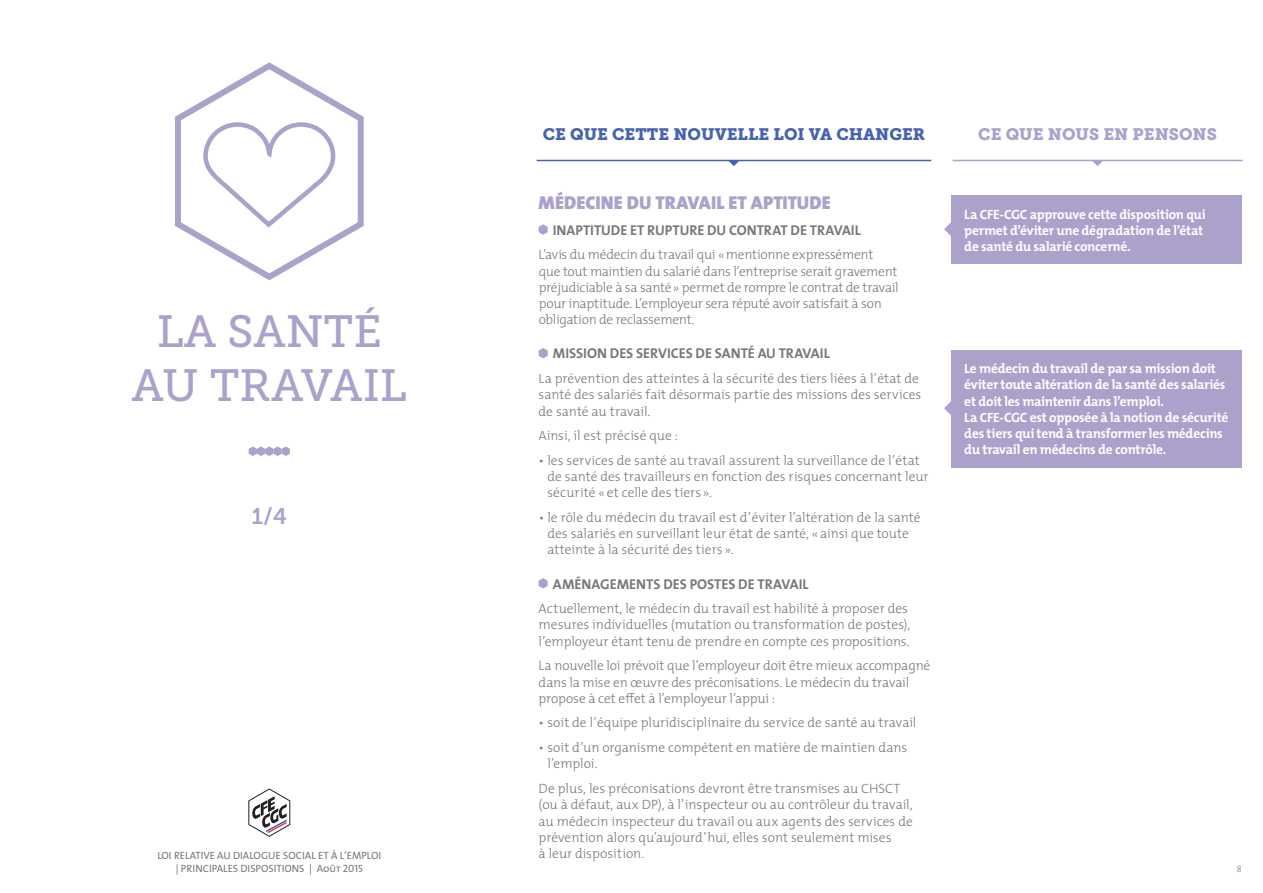
<style>
.page{position:relative;width:1263px;height:893px;background:#fff}
.page>*{position:absolute;margin:0;border:0;box-sizing:border-box;transform-origin:0 0}
.t1{font:45px/54px "Museo Slab 500";color:#aca1cb;text-align:center}
.t2{font:22.5px "Museo Slab 700";color:#aca1cb}
.t3{font:18.75px "The Mix Black Caps";color:#aca1cb}
.t4{font:16.5px "Museo Slab 900";color:#4863ae}
.t5{font:16.5px "Museo Slab 900";color:#aca1cb}
.t6{font:700 14.25px "The Mix";color:#76787b}
.t7{font:300 13.5px/16.2px "The Mix";letter-spacing:-.005em;color:#76787b}
.t8{font:700 13.5px/16.2px "The Mix";letter-spacing:-.02em;color:#fff}
.t9{font:10.5px/12.6px "The Mix Regular Caps";color:#76787b;text-align:center}
.t10{font:300 9px "The Mix";color:#76787b}
</style>
<div class="page">
<svg style="left:249px;top:789px;width:41px;height:48px"></svg>
<svg style="left:249px;top:446px;width:41px;height:10px"></svg>
<svg style="left:539px;top:224px;width:9px;height:11px"></svg>
<svg style="left:539px;top:348px;width:9px;height:10px"></svg>
<svg style="left:539px;top:578px;width:9px;height:11px"></svg>
<hr style="left:537px;top:160px;width:394px;height:1px;background:#4863ae">
<hr style="left:952px;top:160px;width:291px;height:1px;background:#aca1cb">
<svg style="left:728px;top:161px;width:12px;height:5px"></svg>
<svg style="left:1092px;top:161px;width:11px;height:5px"></svg>
<div style="left:951px;top:196px;width:291px;height:68px;background:#aca1cb"></div>
<svg style="left:944px;top:222px;width:7px;height:14px"></svg>
<div style="left:951px;top:350px;width:291px;height:118px;background:#aca1cb"></div>
<svg style="left:944px;top:401px;width:7px;height:14px"></svg>
<svg style="left:175px;top:62px;width:189px;height:219px"></svg>
<h1 class="t1" style="left:132px;top:305px;width:277px">LA SANTÉ<br>AU TRAVAIL</h1>
<h2 class="t2" style="left:252px;top:504px;width:37px">1/4</h2>
<p class="t9" style="left:157px;top:849px;width:225px">LOI RELATIVE AU DIALOGUE SOCIAL ET À L’EMPLOI | PRINCIPALES DISPOSITIONS | Août 2015</p>
<p class="t4" style="left:543px;top:125px;width:384px">CE QUE CETTE NOUVELLE LOI VA CHANGER</p>
<p class="t5" style="left:978px;top:125px;width:240px">CE QUE NOUS EN PENSONS</p>
<h3 class="t3" style="left:539px;top:187px;width:294px">MÉDECINE DU TRAVAIL ET APTITUDE</h3>
<p class="t6" style="left:553px;top:218px;width:310px">INAPTITUDE ET RUPTURE DU CONTRAT DE TRAVAIL</p>
<p class="t7" style="left:539px;top:246px;width:362px">L’avis du médecin du travail qui «mentionne expressément que tout maintien du salarié dans l’entreprise serait gravement préjudiciable à sa santé» permet de rompre le contrat de travail pour inaptitude. L’employeur sera réputé avoir satisfait à son obligation de reclassement.</p>
<p class="t6" style="left:553px;top:342px;width:278px">MISSION DES SERVICES DE SANTÉ AU TRAVAIL</p>
<p class="t7" style="left:539px;top:370px;width:384px">La prévention des atteintes à la sécurité des tiers liées à l’état de santé des salariés fait désormais partie des missions des services de santé au travail.</p>
<p class="t7" style="left:539px;top:427px;width:141px">Ainsi, il est précisé que :</p>
<p class="t7" style="left:547px;top:452px;width:383px;text-indent:-9px">• les services de santé au travail assurent la surveillance de l’état de santé des travailleurs en fonction des risques concernant leur sécurité «et celle des tiers ».</p>
<p class="t7" style="left:547px;top:509px;width:375px;text-indent:-9px">• le rôle du médecin du travail est d’éviter l’altération de la santé des salariés en surveillant leur état de santé, «ainsi que toute atteinte à la sécurité des tiers ».</p>
<p class="t6" style="left:553px;top:572px;width:257px">AMÉNAGEMENTS DES POSTES DE TRAVAIL</p>
<p class="t7" style="left:539px;top:600px;width:373px">Actuellement, le médecin du travail est habilité à proposer des mesures individuelles (mutation ou transformation de postes), l’employeur étant tenu de prendre en compte ces propositions.</p>
<p class="t7" style="left:539px;top:657px;width:393px">La nouvelle loi prévoit que l’employeur doit être mieux accompagné dans la mise en œuvre des préconisations. Le médecin du travail propose à cet effet à l’employeur l’appui :</p>
<p class="t7" style="left:539px;top:714px;width:379px">• soit de l’équipe pluridisciplinaire du service de santé au travail</p>
<p class="t7" style="left:547px;top:739px;width:361px;text-indent:-9px">• soit d’un organisme compétent en matière de maintien dans l’emploi.</p>
<p class="t7" style="left:539px;top:780px;width:376px">De plus, les préconisations devront être transmises au CHSCT (ou à défaut, aux DP), à l’inspecteur ou au contrôleur du travail, au médecin inspecteur du travail ou aux agents des services de prévention alors qu’aujourd’hui, elles sont seulement mises<br>à leur disposition.</p>
<p class="t8" style="left:964px;top:206px;width:243px">La CFE-CGC approuve cette disposition qui permet d’éviter une dégradation de l’état de santé du salarié concerné.</p>
<p class="t8" style="left:964px;top:360px;width:266px">Le médecin du travail de par sa mission doit éviter toute altération de la santé des salariés et doit les maintenir dans l’emploi.<br>La CFE-CGC est opposée à la notion de sécurité des tiers qui tend à transformer les médecins du travail en médecins de contrôle.</p>
<p class="t10" style="left:1237px;top:861px;width:6px">8</p>
</div>
